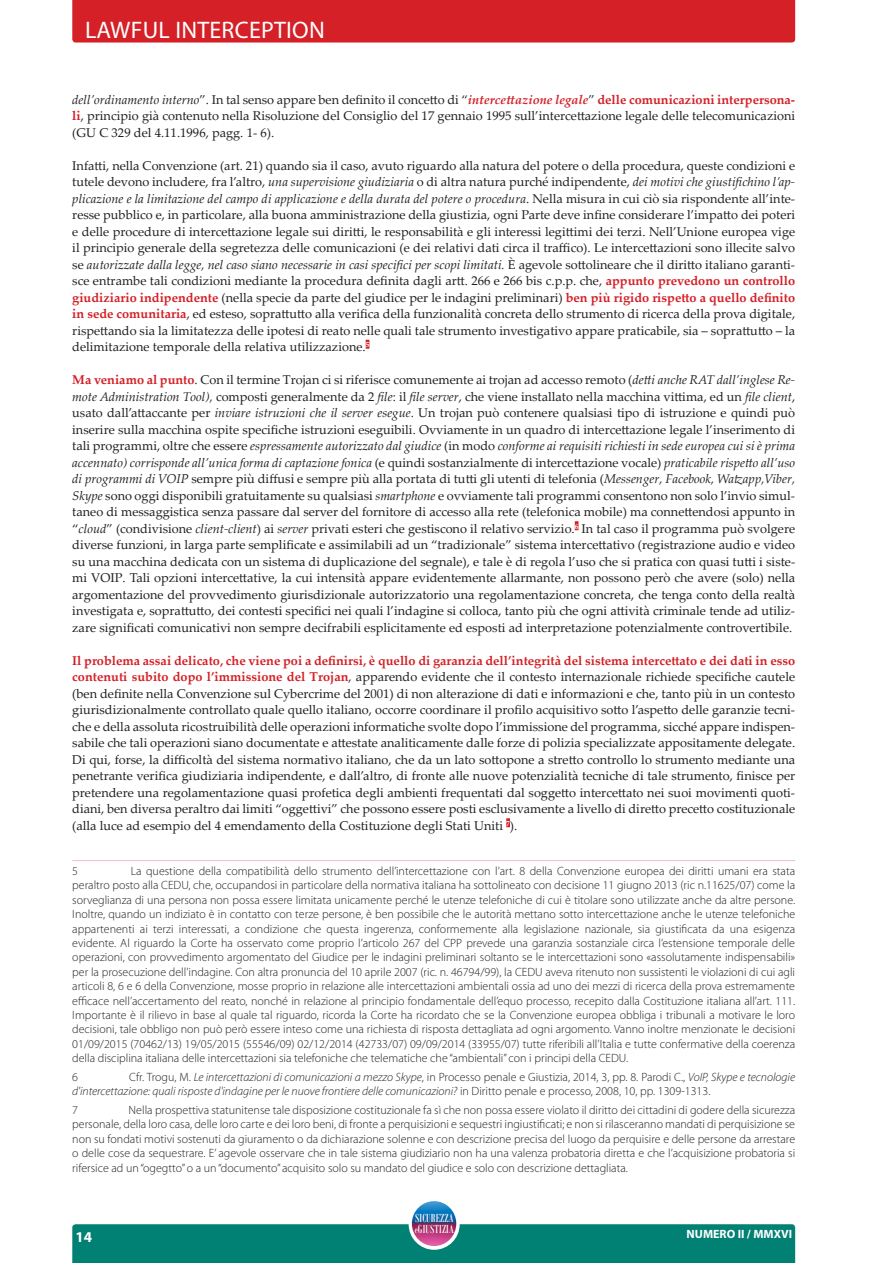
<style>
.page{position:relative;width:893px;height:1263px;background:#fff}
.page>*{position:absolute;margin:0;border:0;box-sizing:border-box;transform-origin:0 0}
.t1{font:24px "Myriad Pro";letter-spacing:.01em;color:#fff}
.t2{font:700 15px "Myriad Pro";color:#fff}
.t3{font:12.75px/16.5px "Palatino Linotype";color:#231f20;text-align:justify}
.t4{font:12.6px "Bodoni MT Condensed";letter-spacing:.01em;color:#fff}
.t5{font:12.6px "Bodoni MT Condensed";letter-spacing:.01em;color:#fff}
.t6{font:300 12px/14.4px "Myriad Pro";color:#231f20;text-align:justify}
.t7{font:italic 300 12px/14.4px "Myriad Pro";color:#231f20}
.t8{font:700 12px "Myriad Pro";color:#fff}
.s1{font-style:italic}
.s2{font-weight:700;font-style:italic;color:#d42026}
.s3{font-weight:700;color:#d42026}
.s4{font-style:normal}
.s5{font-size:10.05px}
</style>
<div class="page">
<div style="left:409px;top:1199px;width:51px;height:51px;border:2px solid #fff;border-radius:50%"></div>
<img style="left:412px;top:1201px;width:44px;height:23px">
<div style="left:72px;top:1224px;width:723px;height:39px;background:#008174"></div>
<svg style="left:366px;top:340px;width:3px;height:9px"></svg>
<svg style="left:575px;top:521px;width:3px;height:9px"></svg>
<svg style="left:506px;top:818px;width:4px;height:9px"></svg>
<hr style="left:72px;top:860px;width:723px;height:1px;background:#f7b9ca">
<div style="left:72px;top:0;width:723px;height:43px;background:#d42026"></div>
<h1 class="t1" style="left:85px;top:15px;width:241px">LAWFUL INTERCEPTION</h1>
<p class="t3" style="left:72px;top:91px;width:724px"><span class="s1">dell’ordinamento interno</span>”. In tal senso appare ben definito il concetto di “<span class="s2">intercettazione legale</span>” <span class="s3">delle comunicazioni interpersona&shy;li</span>, principio già contenuto nella Risoluzione del Consiglio del 17 gennaio 1995 sull’intercettazione legale delle telecomunicazioni (GU C 329 del 4.11.1996, pagg. 1- 6).</p>
<p class="t3" style="left:72px;top:157px;width:724px">Infatti, nella Convenzione (art. 21) quando sia il caso, avuto riguardo alla natura del potere o della procedura, queste condizioni e tutele devono includere, fra l’altro, <span class="s1">una supervisione giudiziaria</span> o di altra natura purché indipendente, <span class="s1">dei motivi che giustifichino l’ap&shy;plicazione e la limitazione del campo di applicazione e della durata del potere o procedura</span>. Nella misura in cui ciò sia rispondente all’inte&shy;resse pubblico e, in particolare, alla buona amministrazione della giustizia, ogni Parte deve infine considerare l’impatto dei poteri e delle procedure di intercettazione legale sui diritti, le responsabilità e gli interessi legittimi dei terzi. Nell’Unione europea vige il principio generale della segretezza delle comunicazioni (e dei relativi dati circa il traffico). Le intercettazioni sono illecite salvo se <span class="s1">autorizzate dalla legge, nel caso siano necessarie in casi specifici per scopi limitati.</span> È agevole sottolineare che il diritto italiano garanti&shy;sce entrambe tali condizioni mediante la procedura definita dagli artt. 266 e 266 bis c.p.p. che, <span class="s3">appunto prevedono un controllo giudiziario indipendente</span> (nella specie da parte del giudice per le indagini preliminari) <span class="s3">ben più rigido rispetto a quello definito in sede comunitaria</span>, ed esteso, soprattutto alla verifica della funzionalità concreta dello strumento di ricerca della prova digitale, rispettando sia la limitatezza delle ipotesi di reato nelle quali tale strumento investigativo appare praticabile, sia – soprattutto – la delimitazione temporale della relativa utilizzazione.<sup>5</sup></p>
<p class="t3" style="left:72px;top:371px;width:724px"><span class="s3">Ma veniamo al punto</span>. Con il termine Trojan ci si riferisce comunemente ai trojan ad accesso remoto (<span class="s1">detti anche RAT dall’inglese Re&shy;mote Administration Tool),</span> composti generalmente da 2 <span class="s1">file</span>: il <span class="s1">file server</span>, che viene installato nella macchina vittima, ed un <span class="s1">file client</span>, usato dall’attaccante per <span class="s1">inviare istruzioni che il server esegue</span>. Un trojan può contenere qualsiasi tipo di istruzione e quindi può inserire sulla macchina ospite specifiche istruzioni eseguibili. Ovviamente in un quadro di intercettazione legale l’inserimento di tali programmi, oltre che essere <span class="s1">espressamente autorizzato dal giudice</span> (in modo <span class="s1">conforme ai requisiti richiesti in sede europea cui si è prima accennato) corrisponde all’unica forma di captazione fonica</span> (e quindi sostanzialmente di intercettazione vocale) <span class="s1">praticabile rispetto all’uso di programmi di VOIP</span> sempre più diffusi e sempre più alla portata di tutti gli utenti di telefonia (<span class="s1">Messenger, Facebook, Watzapp,Viber, Skype</span> sono oggi disponibili gratuitamente su qualsiasi <span class="s1">smartphone</span> e ovviamente tali programmi consentono non solo l’invio simul&shy;taneo di messaggistica senza passare dal server del fornitore di accesso alla rete (telefonica mobile) ma connettendosi appunto in “<span class="s1">cloud</span>” (condivisione <span class="s1">client-client</span>) ai <span class="s1">server</span> privati esteri che gestiscono il relativo servizio.<sup>6</sup> In tal caso il programma può svolgere diverse funzioni, in larga parte semplificate e assimilabili ad un “tradizionale” sistema intercettativo (registrazione audio e video su una macchina dedicata con un sistema di duplicazione del segnale), e tale è di regola l’uso che si pratica con quasi tutti i siste&shy;mi VOIP. Tali opzioni intercettative, la cui intensità appare evidentemente allarmante, non possono però che avere (solo) nella argomentazione del provvedimento giurisdizionale autorizzatorio una regolamentazione concreta, che tenga conto della realtà investigata e, soprattutto, dei contesti specifici nei quali l’indagine si colloca, tanto più che ogni attività criminale tende ad utiliz&shy;zare significati comunicativi non sempre decifrabili esplicitamente ed esposti ad interpretazione potenzialmente controvertibile.</p>
<p class="t3" style="left:72px;top:652px;width:724px"><span class="s3">Il problema assai delicato, che viene poi a definirsi, è quello di garanzia dell’integrità del sistema intercettato e dei dati in esso contenuti subito dopo l’immissione del Trojan</span>, apparendo evidente che il contesto internazionale richiede specifiche cautele (ben definite nella Convenzione sul Cybercrime del 2001) di non alterazione di dati e informazioni e che, tanto più in un contesto giurisdizionalmente controllato quale quello italiano, occorre coordinare il profilo acquisitivo sotto l’aspetto delle garanzie tecni&shy;che e della assoluta ricostruibilità delle operazioni informatiche svolte dopo l’immissione del programma, sicché appare indispen&shy;sabile che tali operazioni siano documentate e attestate analiticamente dalle forze di polizia specializzate appositamente delegate.<br>Di qui, forse, la difficoltà del sistema normativo italiano, che da un lato sottopone a stretto controllo lo strumento mediante una penetrante verifica giudiziaria indipendente, e dall’altro, di fronte alle nuove potenzialità tecniche di tale strumento, finisce per pretendere una regolamentazione quasi profetica degli ambienti frequentati dal soggetto intercettato nei suoi movimenti quoti&shy;diani, ben diversa peraltro dai limiti “oggettivi” che possono essere posti esclusivamente a livello di diretto precetto costituzionale (alla luce ad esempio del 4 emendamento della Costituzione degli Stati Uniti <sup>7</sup>).</p>
<p class="t6" style="left:72px;top:864px;width:7px">5</p>
<p class="t6" style="left:72px;top:864px;width:724px;text-indent:59px">La questione della compatibilità dello strumento dell’intercettazione con l’art. 8 della Convenzione europea dei diritti umani era stata peraltro posto alla CEDU, che, occupandosi in particolare della normativa italiana ha sottolineato con decisione 11 giugno 2013 (ric n.11625/07) come la sorveglianza di una persona non possa essere limitata unicamente perché le utenze telefoniche di cui è titolare sono utilizzate anche da altre persone.<br>Inoltre, quando un indiziato è in contatto con terze persone, è ben possibile che le autorità mettano sotto intercettazione anche le utenze telefoniche appartenenti ai terzi interessati, a condizione che questa ingerenza, conformemente alla legislazione nazionale, sia giustificata da una esigenza evidente. Al riguardo la Corte ha osservato come proprio l’articolo 267 del CPP prevede una garanzia sostanziale circa l’estensione temporale delle operazioni, con provvedimento argomentato del Giudice per le indagini preliminari soltanto se le intercettazioni sono «assolutamente indispensabili» per la prosecuzione dell'indagine. Con altra pronuncia del 10 aprile 2007 (ric. n. 46794/99), la CEDU aveva ritenuto non sussistenti le violazioni di cui agli articoli 8, 6 e 6 della Convenzione, mosse proprio in relazione alle intercettazioni ambientali ossia ad uno dei mezzi di ricerca della prova estremamente efficace nell’accertamento del reato, nonché in relazione al principio fondamentale dell’equo processo, recepito dalla Costituzione italiana all’art. 111.<br>Importante è il rilievo in base al quale tal riguardo, ricorda la Corte ha ricordato che se la Convenzione europea obbliga i tribunali a motivare le loro decisioni, tale obbligo non può però essere inteso come una richiesta di risposta dettagliata ad ogni argomento. Vanno inoltre menzionate le decisioni 01/09/2015 (70462/13) 19/05/2015 (55546/09) 02/12/2014 (42733/07) 09/09/2014 (33955/07) tutte riferibili all’Italia e tutte confermative della coerenza della disciplina italiana delle intercettazioni sia telefoniche che telematiche che “ambientali” con i principi della CEDU.</p>
<p class="t6" style="left:72px;top:1070px;width:7px">6</p>
<p class="t7" style="left:72px;top:1069px;width:724px;text-indent:57px"><span class="s4">Cfr. Trogu, M.</span> Le intercettazioni di comunicazioni a mezzo Skype<span class="s4">, in Processo penale e Giustizia, 2014, 3, pp. 8. Parodi C.,</span> VoIP, Skype e tecnologie d'intercettazione: quali risposte d'indagine per le nuove frontiere delle comunicazioni? <span class="s4">in Diritto penale e processo, 2008, 10, pp. 1309-1313.</span></p>
<p class="t6" style="left:72px;top:1103px;width:7px">7</p>
<p class="t6" style="left:72px;top:1103px;width:724px;text-indent:56px">Nella prospettiva statunitense tale disposizione costituzionale fa sì che non possa essere violato il diritto dei cittadini di godere della sicurezza personale, della loro casa, delle loro carte e dei loro beni, di fronte a perquisizioni e sequestri ingiustificati; e non si rilasceranno mandati di perquisizione se non su fondati motivi sostenuti da giuramento o da dichiarazione solenne e con descrizione precisa del luogo da perquisire e delle persone da arrestare o delle cose da sequestrare. E’ agevole osservare che in tale sistema giudiziario non ha una valenza probatoria diretta e che l’acquisizione probatoria si rifersice ad un “ogegtto” o a un “documento” acquisito solo su mandato del giudice e solo con descrizione dettagliata.</p>
<p class="t2" style="left:75px;top:1227px;width:18px">14</p>
<p class="t5" style="left:415px;top:1210px;width:40px">SICUREZZA</p>
<p class="t4" style="left:415px;top:1221px;width:41px"><span class="s5">e</span>GIUSTIZIA</p>
<p class="t8" style="left:687px;top:1226px;width:107px">NUMERO II / MMXVI</p>
</div>
